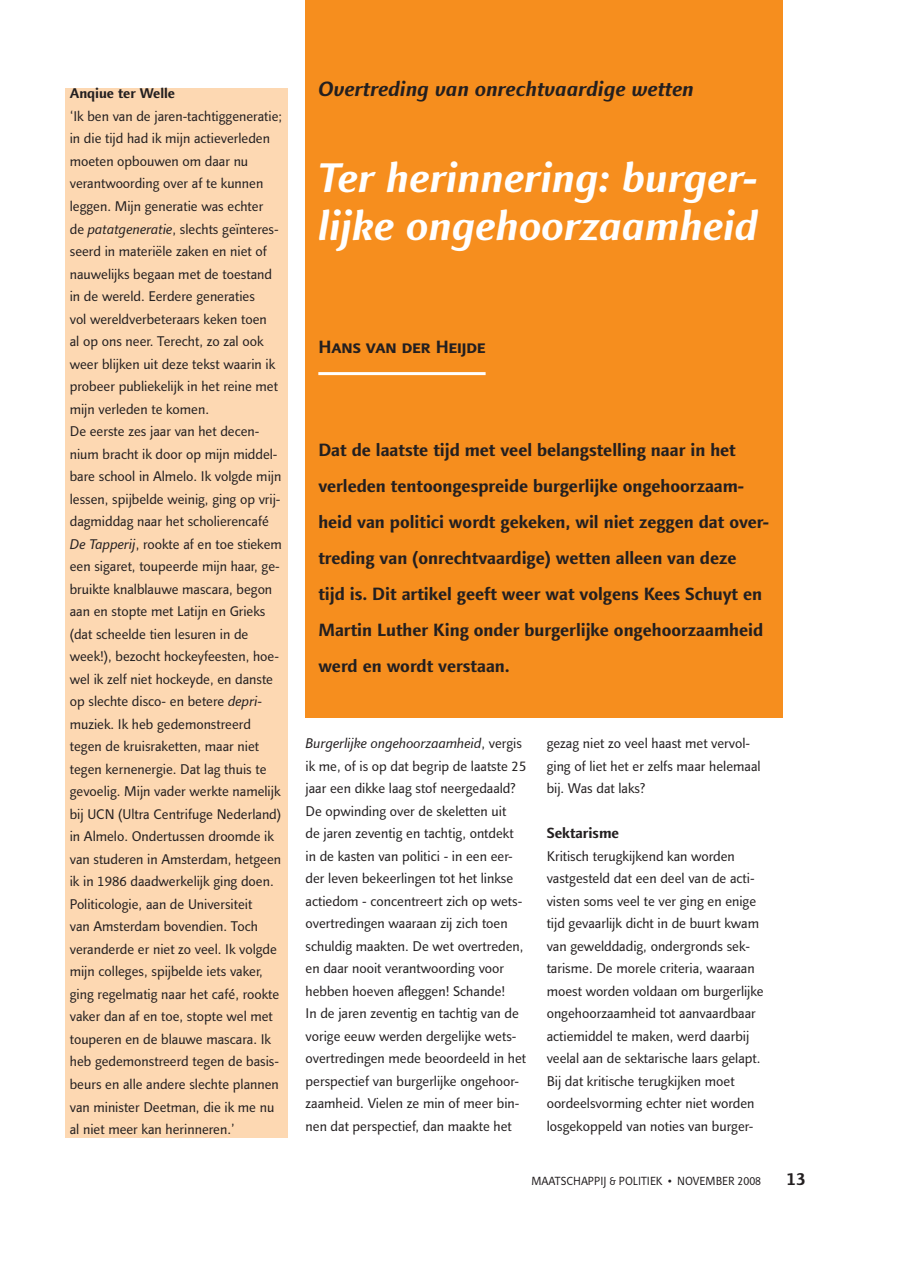
<style>
.page{position:relative;width:897px;height:1267px;background:#fff}
.page>*{position:absolute;margin:0;border:0;box-sizing:border-box;transform-origin:0 0}
.t1{font:italic 700 42px/48px "Linotype Finnegan";color:#fff}
.t2{font:italic 700 21px "Linotype Finnegan";color:#231f20}
.t3{font:700 18px/36px "Linotype Finnegan";color:#231f20}
.t4{font:700 18px "Linotype Finnegan SC";color:#231f20}
.t5{font:700 15px "Linotype Finnegan";color:#231f20}
.t6{font:14.25px/22.5px "Linotype Finnegan";color:#231f20}
.t7{font:700 14.25px "Linotype Finnegan";color:#231f20}
.t8{font:12px "Linotype Finnegan";color:#231f20;scale:.95 1}
.s1{font-style:italic}
</style>
<div class="page">
<div style="left:305px;top:0;width:478px;height:717px;background:#f68e1e"></div>
<hr style="left:318px;top:372px;width:167px;height:3px;background:#fff">
<div style="left:66px;top:88px;width:221px;height:1049px;background:#fdd8b2"></div>
<p class="t7" style="left:70px;top:85px;width:107px">Anqiue ter Welle</p>
<p class="t6" style="left:70px;top:105px;width:214px">‘Ik ben van de jaren-tachtiggeneratie; in die tijd had ik mijn actieverleden moeten opbouwen om daar nu verantwoording over af te kunnen leggen. Mijn generatie was echter<br>de <span class="s1">patatgeneratie</span>, slechts geïnteres&shy;seerd in materiële zaken en niet of nauwelijks begaan met de toestand in de wereld. Eerdere generaties<br>vol wereldverbeteraars keken toen<br>al op ons neer. Terecht, zo zal ook weer blijken uit deze tekst waarin ik probeer publiekelijk in het reine met mijn verleden te komen.<br>De eerste zes jaar van het decen&shy;nium bracht ik door op mijn middel&shy;bare school in Almelo. Ik volgde mijn lessen, spijbelde weinig, ging op vrij&shy;dagmiddag naar het scholierencafé <span class="s1">De Tapperij</span>, rookte af en toe stiekem een sigaret, toupeerde mijn haar, ge&shy;bruikte knalblauwe mascara, begon aan en stopte met Latijn en Grieks (dat scheelde tien lesuren in de week!), bezocht hockeyfeesten, hoe&shy;wel ik zelf niet hockeyde, en danste op slechte disco- en betere <span class="s1">depri&shy;</span>muziek. Ik heb gedemonstreerd tegen de kruisraketten, maar niet tegen kernenergie. Dat lag thuis te gevoelig. Mijn vader werkte namelijk bij UCN (Ultra Centrifuge Nederland) in Almelo. Ondertussen droomde ik van studeren in Amsterdam, hetgeen ik in 1986 daadwerkelijk ging doen.<br>Politicologie, aan de Universiteit<br>van Amsterdam bovendien. Toch veranderde er niet zo veel. Ik volgde mijn colleges, spijbelde iets vaker, ging regelmatig naar het café, rookte vaker dan af en toe, stopte wel met touperen en de blauwe mascara. Ik heb gedemonstreerd tegen de basis&shy;beurs en alle andere slechte plannen van minister Deetman, die ik me nu al niet meer kan herinneren.’</p>
<h2 class="t2" style="left:318px;top:76px;width:377px">Overtreding van onrechtvaardige wetten</h2>
<h1 class="t1" style="left:318px;top:154px;width:442px">Ter herinnering: burger&shy;lijke ongehoorzaamheid</h1>
<p class="t4" style="left:318px;top:336px;width:169px">Hans van der Heijde</p>
<p class="t3" style="left:318px;top:432px;width:452px">Dat de laatste tijd met veel belangstelling naar in het verleden tentoongespreide burgerlijke ongehoorzaam&shy;heid van politici wordt gekeken, wil niet zeggen dat over&shy;treding van (onrechtvaardige) wetten alleen van deze<br>tijd is. Dit artikel geeft weer wat volgens Kees Schuyt en Martin Luther King onder burgerlijke ongehoorzaamheid werd en wordt verstaan.</p>
<p class="t6" style="left:305px;top:732px;width:222px"><span class="s1">Burgerlijke ongehoorzaamheid</span>, vergis ik me, of is op dat begrip de laatste 25 jaar een dikke laag stof neergedaald?<br>De opwinding over de skeletten uit<br>de jaren zeventig en tachtig, ontdekt in de kasten van politici - in een eer&shy;der leven bekeerlingen tot het linkse actiedom - concentreert zich op wets&shy;overtredingen waaraan zij zich toen schuldig maakten. De wet overtreden, en daar nooit verantwoording voor hebben hoeven afleggen! Schande!<br>In de jaren zeventig en tachtig van de vorige eeuw werden dergelijke wets&shy;overtredingen mede beoordeeld in het perspectief van burgerlijke ongehoor&shy;zaamheid. Vielen ze min of meer bin&shy;nen dat perspectief, dan maakte het</p>
<p class="t6" style="left:546px;top:732px;width:215px">gezag niet zo veel haast met vervol&shy;ging of liet het er zelfs maar helemaal bij. Was dat laks?</p>
<p class="t5" style="left:546px;top:824px;width:74px">Sektarisme</p>
<p class="t6" style="left:546px;top:844px;width:218px">Kritisch terugkijkend kan worden vastgesteld dat een deel van de acti&shy;visten soms veel te ver ging en enige tijd gevaarlijk dicht in de buurt kwam van gewelddadig, ondergronds sek&shy;tarisme. De morele criteria, waaraan moest worden voldaan om burgerlijke ongehoorzaamheid tot aanvaardbaar actiemiddel te maken, werd daarbij veelal aan de sektarische laars gelapt.<br>Bij dat kritische terugkijken moet oordeelsvorming echter niet worden losgekoppeld van noties van burger-</p>
<p class="t8" style="left:531px;top:1173px;width:140px">MAATSCHAPPIJ &amp; POLITIEK</p>
<p class="t8" style="left:668px;top:1173px;width:99px">■ NOVEMBER 2008</p>
<p class="t3" style="left:786px;top:1160px;width:21px">13</p>
</div>
